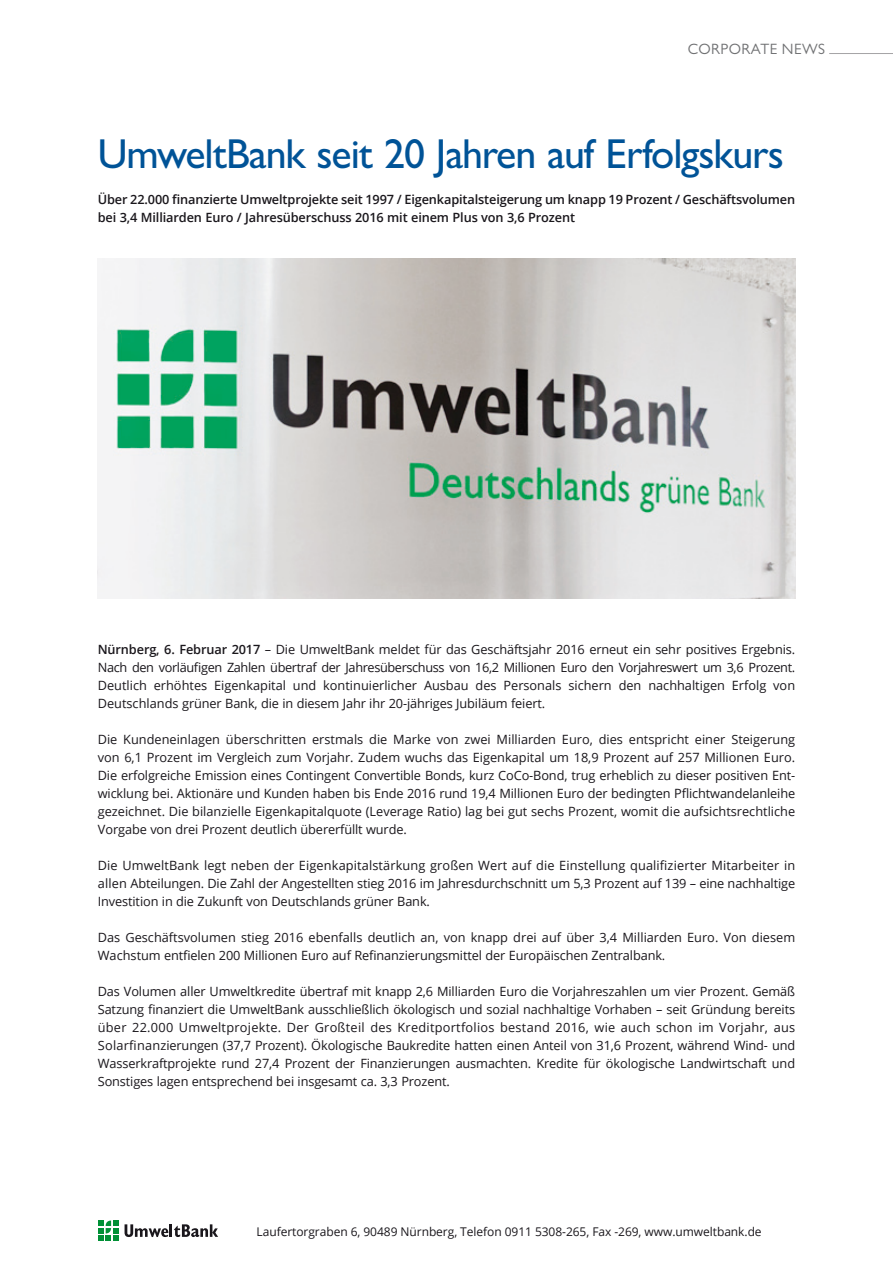
<style>
.page{position:relative;width:893px;height:1263px;background:#fff}
.page>*{position:absolute;margin:0;border:0;box-sizing:border-box;transform-origin:0 0}
.VB_03_Subhead{font:500 42px "Gill Sans MT Pro";letter-spacing:-.025em;color:#005397}
._03_Kolumnentitel{font:15px "Gill Sans MT Pro";letter-spacing:.03em;color:#707173}
.VB_02_Fließtext{font:12.75px/18px "Open Sans";letter-spacing:-.01em;color:#1a171c;text-align:justify}
.VB_02_Fließtext-2{font:600 12.75px/18px "Open Sans";letter-spacing:-.01em;color:#1a171c}
.t1{font:12px "Open Sans";letter-spacing:-.005em;color:#1a171c}
.s1{font-weight:600}
</style>
<div class="page">
<svg style="left:98px;top:1220px;width:20px;height:21px"></svg>
<svg style="left:125px;top:1224px;width:93px;height:13px"></svg>
<img style="left:98px;top:258px;width:697px;height:341px">
<hr style="left:829px;top:53px;width:64px;height:1px;background:#1a171c">
<p class="_03_Kolumnentitel" style="left:688px;top:40px;width:139px">CORPORATE NEWS</p>
<p class="VB_03_Subhead" style="left:98px;top:129px;width:688px">UmweltBank seit 20 Jahren auf Erfolgskurs</p>
<p class="VB_02_Fließtext-2" style="left:98px;top:190px;width:699px">Über 22.000 finanzierte Umweltprojekte seit 1997 / Eigenkapitalsteigerung um knapp 19 Prozent / Geschäftsvolumen bei 3,4 Milliarden Euro / Jahresüberschuss 2016 mit einem Plus von 3,6 Prozent</p>
<p class="VB_02_Fließtext" style="left:98px;top:640px;width:699px"><span class="s1">Nürnberg, 6. Februar 2017</span> – Die UmweltBank meldet für das Geschäftsjahr 2016 erneut ein sehr positives Ergebnis. -Nach den vorläufigen Zahlen übertraf der Jahresüberschuss von 16,2 Millionen Euro den Vorjahreswert um 3,6 Prozent.<br>Deutlich erhöhtes Eigenkapital und kontinuierlicher Ausbau des Personals sichern den nachhaltigen Erfolg von Deutschlands grüner Bank, die in diesem Jahr ihr 20-jähriges Jubiläum feiert.</p>
<p class="VB_02_Fließtext" style="left:98px;top:730px;width:699px">Die Kundeneinlagen überschritten erstmals die Marke von zwei Milliarden Euro, dies entspricht einer Steigerung von 6,1 Prozent im Vergleich zum Vorjahr. Zudem wuchs das Eigenkapital um 18,9 Prozent auf 257 Millionen Euro.<br>Die erfolgreiche Emission eines Contingent Convertible Bonds, kurz CoCo-Bond, trug erheblich zu dieser positiven Ent&shy;wicklung bei. Aktionäre und Kunden haben bis Ende 2016 rund 19,4 Millionen Euro der bedingten Pflichtwandelanleihe gezeichnet. Die bilanzielle Eigenkapitalquote (Leverage Ratio) lag bei gut sechs Prozent, womit die aufsichtsrechtliche Vorgabe von drei Prozent deutlich übererfüllt wurde.</p>
<p class="VB_02_Fließtext" style="left:98px;top:856px;width:699px">Die UmweltBank legt neben der Eigenkapitalstärkung großen Wert auf die Einstellung qualifizierter Mitarbeiter in allen Abteilungen. Die Zahl der Angestellten stieg 2016 im Jahresdurchschnitt um 5,3 Prozent auf 139 – eine nachhaltige Investition in die Zukunft von Deutschlands grüner Bank.</p>
<p class="VB_02_Fließtext" style="left:98px;top:928px;width:699px">Das Geschäftsvolumen stieg 2016 ebenfalls deutlich an, von knapp drei auf über 3,4 Milliarden Euro. Von diesem<br>Wachstum entfielen 200 Millionen Euro auf Refinanzierungsmittel der Europäischen Zentralbank.</p>
<p class="VB_02_Fließtext" style="left:98px;top:982px;width:699px">Das Volumen aller Umweltkredite übertraf mit knapp 2,6 Milliarden Euro die Vorjahreszahlen um vier Prozent. Gemäß Satzung finanziert die UmweltBank ausschließlich ökologisch und sozial nachhaltige Vorhaben – seit Gründung bereits über 22.000 Umweltprojekte. Der Großteil des Kreditportfolios bestand 2016, wie auch schon im Vorjahr, aus Solarfinanzierungen (37,7 Prozent). Ökologische Baukredite hatten einen Anteil von 31,6 Prozent, während Wind- und Wasserkraftprojekte rund 27,4 Prozent der Finanzierungen ausmachten. Kredite für ökologische Landwirtschaft und Sonstiges lagen entsprechend bei insgesamt ca. 3,3 Prozent.</p>
<p class="t1" style="left:257px;top:1223px;width:507px">Laufertorgraben 6, 90489 Nürnberg, Telefon 0911 5308-265, Fax -269, www.umweltbank.de</p>
</div>
